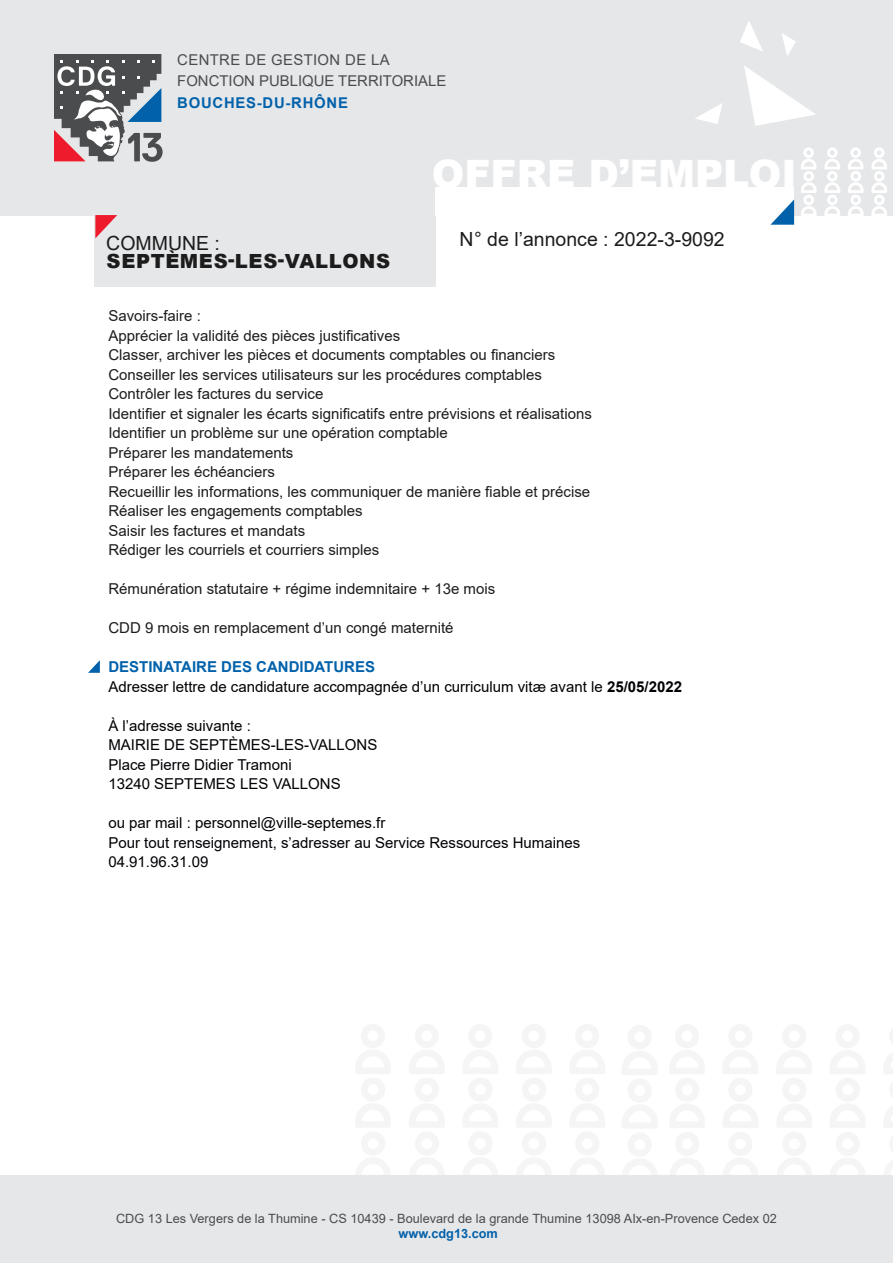
<style>
.page{position:relative;width:893px;height:1263px;background:#fff}
.page>*{position:absolute;margin:0;border:0;box-sizing:border-box;transform-origin:0 0}
.t1{font:900 39.15px "Arial";color:#fff}
.t2{font:19.5px "Arial";color:#1c1c1c}
.t3{font:900 19.5px "Arial";letter-spacing:.035em;color:#1c1c1c}
.t4{font:15px/19.5px "Arial";color:#1c1c1c}
.t5{font:15px/19.5px "Arial";color:#000005}
.t6{font:14.85px "Arial";color:#4b4c4d}
.t7{font:14.85px "Arial";letter-spacing:.025em;color:#4b4c4d}
.t8{font:700 14.85px "Arial";letter-spacing:.05em;color:#0161aa}
.t9{font:12.75px "Arial";color:#4b4c4d}
.t10{font:700 12.75px "Arial";color:#0161aa}
.s1{font-weight:700;color:#0161aa}
.s2{font-weight:700}
</style>
<div class="page">
<div style="left:0;top:0;width:893px;height:215px;background:#e6e7e9"></div>
<div style="left:94px;top:207px;width:341px;height:79px;background:#e6e7e9"></div>
<div style="left:0;top:1175px;width:893px;height:88px;background:#e6e7e9"></div>
<div style="left:435px;top:187px;width:358px;height:28px;background:#fff"></div>
<svg style="left:740px;top:21px;width:23px;height:30px"></svg>
<svg style="left:770px;top:199px;width:24px;height:26px"></svg>
<svg style="left:744px;top:66px;width:72px;height:60px"></svg>
<svg style="left:695px;top:103px;width:28px;height:21px"></svg>
<svg style="left:782px;top:33px;width:14px;height:23px"></svg>
<svg style="left:54px;top:54px;width:109px;height:108px"></svg>
<svg style="left:824px;top:147px;width:16px;height:69px"></svg>
<svg style="left:801px;top:147px;width:16px;height:69px"></svg>
<svg style="left:848px;top:147px;width:16px;height:68px"></svg>
<svg style="left:871px;top:147px;width:16px;height:69px"></svg>
<svg style="left:95px;top:215px;width:22px;height:23px"></svg>
<svg style="left:88px;top:660px;width:12px;height:13px"></svg>
<p class="t7" style="left:177px;top:50px;width:214px">CENTRE DE GESTION DE LA</p>
<p class="t6" style="left:177px;top:71px;width:270px">FONCTION PUBLIQUE TERRITORIALE</p>
<p class="t8" style="left:177px;top:92px;width:172px">BOUCHES-DU-RHÔNE</p>
<p class="t2" style="left:106px;top:229px;width:115px">COMMUNE :</p>
<p class="t3" style="left:107px;top:246px;width:285px">SEPTÈMES-LES-VALLONS</p>
<p class="t1" style="left:432px;top:145px;width:366px">OFFRE D’EMPLOI</p>
<p class="t2" style="left:460px;top:226px;width:267px">N° de l’annonce : 2022-3-9092</p>
<p class="t4" style="left:108px;top:306px;width:485px">Savoirs-faire :<br>Apprécier la validité des pièces justificatives<br>Classer, archiver les pièces et documents comptables ou financiers Conseiller les services utilisateurs sur les procédures comptables Contrôler les factures du service<br>Identifier et signaler les écarts significatifs entre prévisions et réalisations Identifier un problème sur une opération comptable<br>Préparer les mandatements<br>Préparer les échéanciers<br>Recueillir les informations, les communiquer de manière fiable et précise Réaliser les engagements comptables<br>Saisir les factures et mandats<br>Rédiger les courriels et courriers simples</p>
<p class="t4" style="left:108px;top:579px;width:388px">Rémunération statutaire + régime indemnitaire + 13e mois</p>
<p class="t4" style="left:108px;top:618px;width:347px">CDD 9 mois en remplacement d’un congé maternité</p>
<p class="t5" style="left:108px;top:657px;width:575px"><span class="s1">DESTINATAIRE DES CANDIDATURES<br></span>Adresser lettre de candidature accompagnée d’un curriculum vitæ avant le <span class="s2">25/05/2</span><span class="s2">022</span></p>
<p class="t5" style="left:108px;top:716px;width:270px">À l’adresse suivante :<br>MAIRIE DE SEPTÈMES-LES-VALLONS<br>Place Pierre Didier Tramoni<br>13240 SEPTEMES LES VALLONS</p>
<p class="t5" style="left:108px;top:813px;width:473px">ou par mail : personnel@ville-septemes.fr<br>Pour tout renseignement, s’adresser au Service Ressources Humaines<br>04.91.96.31.09</p>
<p class="t9" style="left:116px;top:1209px;width:662px">CDG 13 Les Vergers de la Thumine - CS 10439 - Boulevard de la grande Thumine 13098 AIx-en-Provence Cedex 02</p>
<p class="t10" style="left:399px;top:1224px;width:101px">www.cdg13.com</p>
</div>
